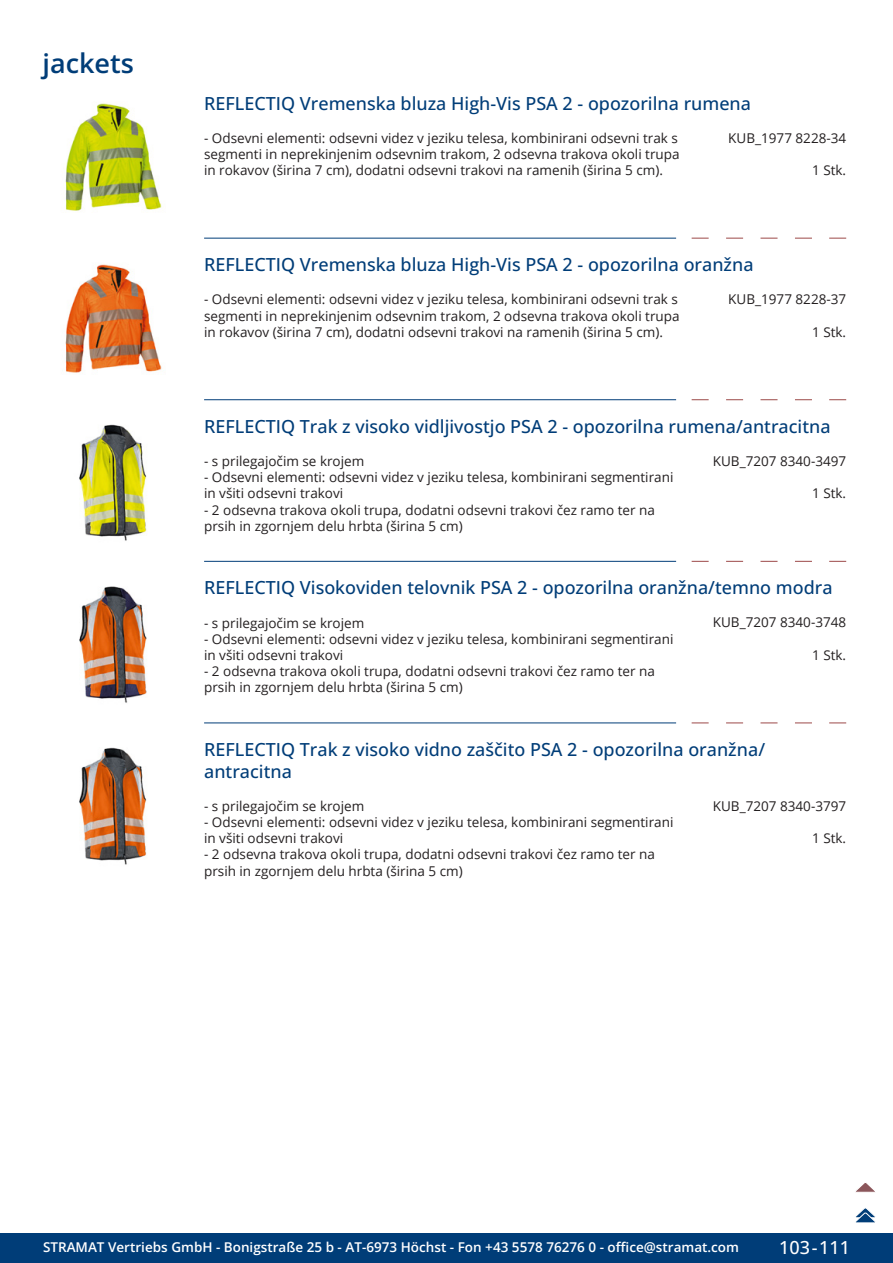
<style>
.page{position:relative;width:893px;height:1263px;background:#fff}
.page>*{position:absolute;margin:0;border:0;box-sizing:border-box;transform-origin:0 0}
.GruppeName{font:600 27px "Open Sans";color:#003d78}
.ArtikelName{font:500 18px/21.6px "Open Sans";color:#003d78}
.t1{font:500 18px "Open Sans";color:#fff}
.Beschreibung{font:13.5px/16.2px "Open Sans";color:#231f20}
.ArtikelNummer{font:13.5px "Open Sans";color:#231f20}
.t2{font:600 13.5px "Open Sans";color:#fff}
</style>
<div class="page">
<div style="left:0;top:1233px;width:893px;height:30px;background:#003d78"></div>
<img style="left:65px;top:103px;width:97px;height:108px">
<img style="left:65px;top:264px;width:97px;height:109px">
<svg style="left:692px;top:238px;width:17px;height:1px"></svg>
<svg style="left:726px;top:238px;width:17px;height:1px"></svg>
<svg style="left:760px;top:238px;width:17px;height:1px"></svg>
<svg style="left:795px;top:238px;width:17px;height:1px"></svg>
<svg style="left:829px;top:238px;width:17px;height:1px"></svg>
<hr style="left:204px;top:238px;width:472px;height:1px;background:#003d78">
<img style="left:79px;top:424px;width:68px;height:117px">
<svg style="left:692px;top:399px;width:17px;height:1px"></svg>
<svg style="left:726px;top:399px;width:17px;height:1px"></svg>
<svg style="left:760px;top:399px;width:17px;height:1px"></svg>
<svg style="left:795px;top:399px;width:17px;height:1px"></svg>
<svg style="left:829px;top:399px;width:17px;height:1px"></svg>
<hr style="left:204px;top:399px;width:472px;height:1px;background:#003d78">
<img style="left:79px;top:586px;width:68px;height:117px">
<svg style="left:692px;top:561px;width:17px;height:1px"></svg>
<svg style="left:726px;top:561px;width:17px;height:1px"></svg>
<svg style="left:760px;top:561px;width:17px;height:1px"></svg>
<svg style="left:795px;top:561px;width:17px;height:1px"></svg>
<svg style="left:829px;top:561px;width:17px;height:1px"></svg>
<hr style="left:204px;top:561px;width:472px;height:1px;background:#003d78">
<img style="left:79px;top:747px;width:68px;height:118px">
<svg style="left:692px;top:723px;width:17px;height:1px"></svg>
<svg style="left:726px;top:723px;width:17px;height:1px"></svg>
<svg style="left:760px;top:723px;width:17px;height:1px"></svg>
<svg style="left:795px;top:723px;width:17px;height:1px"></svg>
<svg style="left:829px;top:723px;width:17px;height:1px"></svg>
<hr style="left:204px;top:723px;width:472px;height:1px;background:#003d78">
<svg style="left:856px;top:1183px;width:19px;height:9px"></svg>
<svg style="left:855px;top:1208px;width:21px;height:15px"></svg>
<p class="GruppeName" style="left:43px;top:44px;width:93px">jackets</p>
<p class="ArtikelName" style="left:204px;top:92px;width:548px">REFLECTIQ Vremenska bluza High-Vis PSA 2 - opozorilna rumena</p>
<p class="Beschreibung" style="left:204px;top:129px;width:477px">- Odsevni elementi: odsevni videz v jeziku telesa, kombinirani odsevni trak s segmenti in neprekinjenim odsevnim trakom, 2 odsevna trakova okoli trupa in rokavov (širina 7 cm), dodatni odsevni trakovi na ramenih (širina 5 cm).</p>
<p class="ArtikelNummer" style="left:728px;top:128px;width:119px">KUB_1977 8228-34</p>
<p class="ArtikelNummer" style="left:812px;top:161px;width:36px">1 Stk.</p>
<p class="ArtikelName" style="left:204px;top:253px;width:551px">REFLECTIQ Vremenska bluza High-Vis PSA 2 - opozorilna oranžna</p>
<p class="Beschreibung" style="left:204px;top:291px;width:477px">- Odsevni elementi: odsevni videz v jeziku telesa, kombinirani odsevni trak s segmenti in neprekinjenim odsevnim trakom, 2 odsevna trakova okoli trupa in rokavov (širina 7 cm), dodatni odsevni trakovi na ramenih (širina 5 cm).</p>
<p class="ArtikelNummer" style="left:728px;top:290px;width:119px">KUB_1977 8228-37</p>
<p class="ArtikelNummer" style="left:812px;top:322px;width:36px">1 Stk.</p>
<p class="ArtikelName" style="left:204px;top:415px;width:628px">REFLECTIQ Trak z visoko vidljivostjo PSA 2 - opozorilna rumena/antracitna</p>
<p class="Beschreibung" style="left:204px;top:453px;width:162px">- s prilegajočim se krojem</p>
<p class="Beschreibung" style="left:204px;top:469px;width:471px">- Odsevni elementi: odsevni videz v jeziku telesa, kombinirani segmentirani in všiti odsevni trakovi</p>
<p class="Beschreibung" style="left:204px;top:501px;width:452px">- 2 odsevna trakova okoli trupa, dodatni odsevni trakovi čez ramo ter na prsih in zgornjem delu hrbta (širina 5 cm)</p>
<p class="ArtikelNummer" style="left:713px;top:452px;width:135px">KUB_7207 8340-3497</p>
<p class="ArtikelNummer" style="left:812px;top:484px;width:36px">1 Stk.</p>
<p class="ArtikelName" style="left:204px;top:576px;width:630px">REFLECTIQ Visokoviden telovnik PSA 2 - opozorilna oranžna/temno modra</p>
<p class="Beschreibung" style="left:204px;top:614px;width:162px">- s prilegajočim se krojem</p>
<p class="Beschreibung" style="left:204px;top:630px;width:471px">- Odsevni elementi: odsevni videz v jeziku telesa, kombinirani segmentirani in všiti odsevni trakovi</p>
<p class="Beschreibung" style="left:204px;top:663px;width:452px">- 2 odsevna trakova okoli trupa, dodatni odsevni trakovi čez ramo ter na prsih in zgornjem delu hrbta (širina 5 cm)</p>
<p class="ArtikelNummer" style="left:713px;top:613px;width:135px">KUB_7207 8340-3748</p>
<p class="ArtikelNummer" style="left:812px;top:646px;width:36px">1 Stk.</p>
<p class="ArtikelName" style="left:204px;top:738px;width:562px">REFLECTIQ Trak z visoko vidno zaščito PSA 2 - opozorilna oranžna/ antracitna</p>
<p class="Beschreibung" style="left:204px;top:797px;width:162px">- s prilegajočim se krojem</p>
<p class="Beschreibung" style="left:204px;top:813px;width:471px">- Odsevni elementi: odsevni videz v jeziku telesa, kombinirani segmentirani in všiti odsevni trakovi</p>
<p class="Beschreibung" style="left:204px;top:846px;width:452px">- 2 odsevna trakova okoli trupa, dodatni odsevni trakovi čez ramo ter na prsih in zgornjem delu hrbta (širina 5 cm)</p>
<p class="ArtikelNummer" style="left:713px;top:796px;width:135px">KUB_7207 8340-3797</p>
<p class="ArtikelNummer" style="left:812px;top:829px;width:36px">1 Stk.</p>
<p class="t2" style="left:43px;top:1238px;width:698px">STRAMAT Vertriebs GmbH - Bonigstraße 25 b - AT-6973 Höchst - Fon +43 5578 76276 0 - office@stramat.com</p>
<h2 class="t1" style="left:779px;top:1234px;width:72px">103 - 111</h2>
</div>
